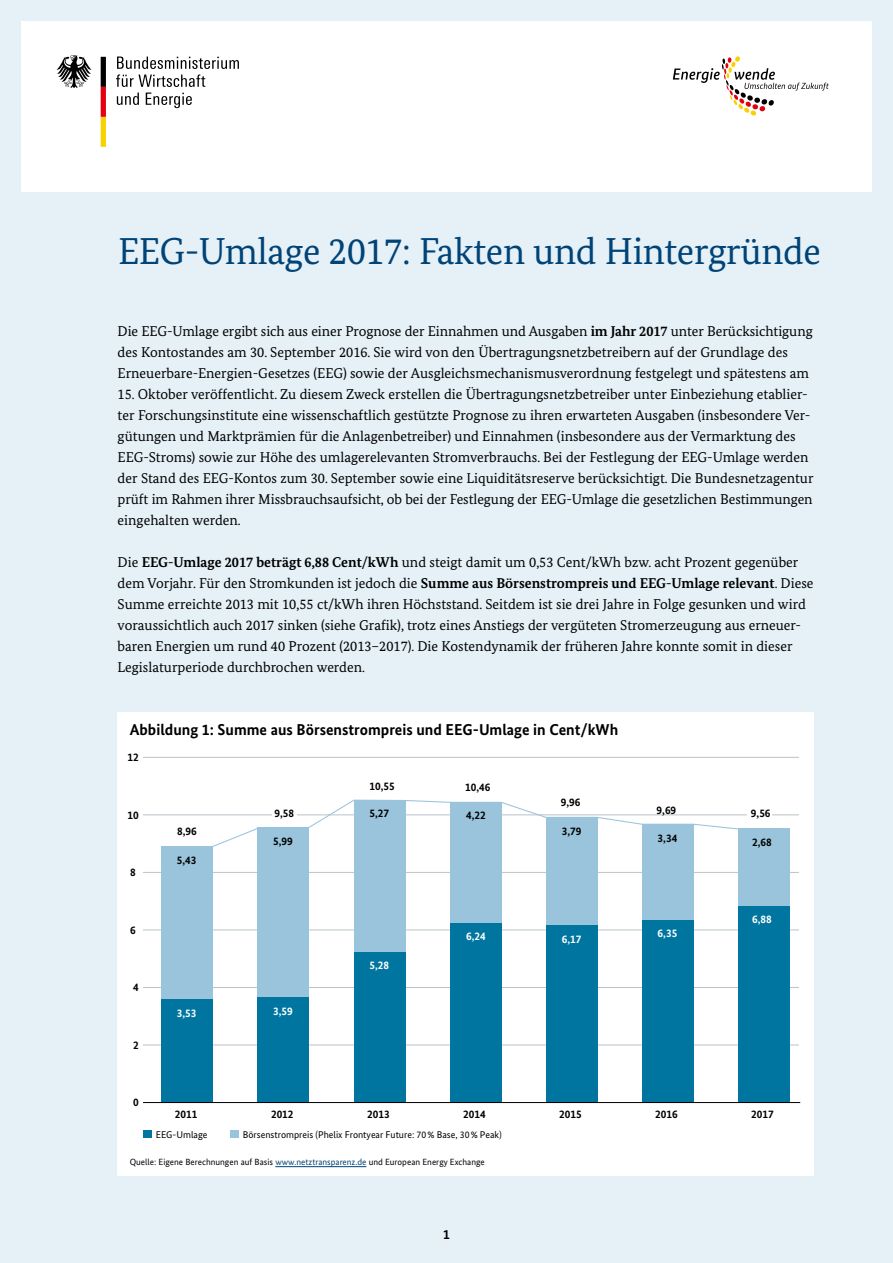
<style>
.page{position:relative;width:893px;height:1263px;background:#e5f0f7}
.page>*{position:absolute;margin:0;border:0;box-sizing:border-box;transform-origin:0 0}
.t1{font:37.5px "Bundes Serif";letter-spacing:-.01em;color:#004377}
.t2{font:700 15.75px "Bundes Sans";color:#000}
.t3{font:14.25px/21px "Bundes Serif";color:#000}
.t4{font:700 13.5px "Bundes Sans";color:#000}
.t5{font:700 11.25px "Bundes Sans";color:#000}
.t6{font:700 11.25px "Bundes Sans";color:#fff}
.t7{font:9.75px "Bundes Sans";color:#000}
.t8{font:9px "Bundes Sans";color:#000}
.s1{font-weight:700}
.s2{color:#004377}
</style>
<div class="page">
<div style="left:21px;top:21px;width:851px;height:170px;background:#fff"></div>
<svg style="left:57px;top:55px;width:35px;height:33px"></svg>
<svg style="left:101px;top:57px;width:5px;height:90px"></svg>
<svg style="left:116px;top:57px;width:123px;height:30px"></svg>
<svg style="left:117px;top:93px;width:22px;height:12px"></svg>
<svg style="left:146px;top:93px;width:46px;height:15px"></svg>
<div style="left:117px;top:713px;width:697px;height:463px;background:#fff"></div>
<hr style="left:143px;top:757px;width:656px;height:1px;background:#b9c4c9">
<hr style="left:143px;top:814px;width:656px;height:1px;background:#b9c4c9">
<hr style="left:143px;top:929px;width:656px;height:1px;background:#b9c4c9">
<hr style="left:143px;top:987px;width:656px;height:1px;background:#b9c4c9">
<hr style="left:143px;top:1044px;width:656px;height:1px;background:#b9c4c9">
<hr style="left:143px;top:872px;width:656px;height:1px;background:#b9c4c9">
<div style="left:747px;top:807px;width:25px;height:12px;background:#fff"></div>
<div style="left:162px;top:997px;width:51px;height:105px;background:#0075a0"></div>
<div style="left:162px;top:846px;width:51px;height:152px;background:#99c4db"></div>
<div style="left:258px;top:997px;width:51px;height:105px;background:#0075a0"></div>
<div style="left:258px;top:828px;width:51px;height:169px;background:#99c4db"></div>
<div style="left:354px;top:950px;width:51px;height:152px;background:#0075a0"></div>
<div style="left:354px;top:800px;width:51px;height:151px;background:#99c4db"></div>
<div style="left:450px;top:923px;width:51px;height:179px;background:#0075a0"></div>
<div style="left:450px;top:802px;width:51px;height:121px;background:#99c4db"></div>
<div style="left:546px;top:924px;width:51px;height:178px;background:#0075a0"></div>
<div style="left:546px;top:817px;width:51px;height:107px;background:#99c4db"></div>
<div style="left:642px;top:920px;width:51px;height:182px;background:#0075a0"></div>
<div style="left:642px;top:824px;width:51px;height:96px;background:#99c4db"></div>
<div style="left:738px;top:905px;width:51px;height:197px;background:#0075a0"></div>
<div style="left:738px;top:828px;width:51px;height:77px;background:#99c4db"></div>
<div style="left:143px;top:1130px;width:9px;height:8px;background:#0075a0"></div>
<div style="left:230px;top:1130px;width:9px;height:8px;background:#99c4db"></div>
<hr style="left:143px;top:1102px;width:657px;height:1px;background:#000">
<svg style="left:211px;top:799px;width:529px;height:49px"></svg>
<hr style="left:275px;top:1166px;width:91px;height:1px;background:#004377">
<svg style="left:673px;top:56px;width:156px;height:60px"></svg>
<h1 class="t1" style="left:118px;top:228px;width:704px">EEG-Umlage 2017: Fakten und Hintergründe</h1>
<p class="t3" style="left:118px;top:320px;width:697px">Die EEG-Umlage ergibt sich aus einer Prognose der Einnahmen und Ausgaben <span class="s1">im Jahr 2017</span> unter Berücksichtigung des Kontostandes am 30. September 2016. Sie wird von den Übertragungsnetzbetreibern auf der Grundlage des<br>Erneuerbare-Energien-Gesetzes (EEG) sowie der Ausgleichsmechanismusverordnung festgelegt und spätestens am</p>
<p class="t3" style="left:118px;top:383px;width:697px">15. Oktober veröffentlicht. Zu diesem Zweck erstellen die Übertragungsnetzbetreiber unter Einbeziehung etablier&shy;ter Forschungsinstitute eine wissenschaftlich gestützte Prognose zu ihren erwarteten Ausgaben (insbesondere Ver&shy;gütungen und Marktprämien für die Anlagenbetreiber) und Einnahmen (insbesondere aus der Vermarktung des EEG-Stroms) sowie zur Höhe des umlagerelevanten Stromverbrauchs. Bei der Festlegung der EEG-Umlage werden der Stand des EEG-Kontos zum 30. September sowie eine Liquiditätsreserve berücksichtigt. Die Bundesnetzagentur prüft im Rahmen ihrer Missbrauchsaufsicht, ob bei der Festlegung der EEG-Umlage die gesetzlichen Bestimmungen eingehalten werden.</p>
<p class="t3" style="left:118px;top:552px;width:697px">Die <span class="s1">EEG-Umlage 2017 beträgt 6,88 Cent/kWh</span> und steigt damit um 0,53 Cent/kWh bzw. acht Prozent gegenüber dem Vorjahr. Für den Stromkunden ist jedoch die <span class="s1">Summe aus Börsenstrompreis und EEG-Umlage relevant</span>. Diese Summe erreichte 2013 mit 10,55 ct/kWh ihren Höchststand. Seitdem ist sie drei Jahre in Folge gesunken und wird voraussichtlich auch 2017 sinken (siehe Grafik), trotz eines Anstiegs der vergüteten Stromerzeugung aus erneuer&shy;baren Energien um rund 40 Prozent (2013–2017). Die Kostendynamik der früheren Jahre konnte somit in dieser Legislaturperiode durchbrochen werden.</p>
<p class="t2" style="left:130px;top:720px;width:490px">Abbildung 1: Summe aus Börsenstrompreis und EEG-Umlage in Cent/kWh</p>
<p class="t5" style="left:127px;top:750px;width:13px">12</p>
<p class="t5" style="left:127px;top:808px;width:13px">10</p>
<p class="t5" style="left:130px;top:865px;width:7px">8</p>
<p class="t5" style="left:130px;top:923px;width:7px">6</p>
<p class="t5" style="left:133px;top:980px;width:7px">4</p>
<p class="t5" style="left:133px;top:1038px;width:7px">2</p>
<p class="t5" style="left:177px;top:824px;width:21px">8,96</p>
<p class="t5" style="left:177px;top:853px;width:21px">5,43</p>
<p class="t6" style="left:177px;top:1006px;width:21px">3,53</p>
<p class="t5" style="left:275px;top:806px;width:21px">9,58</p>
<p class="t5" style="left:273px;top:834px;width:21px">5,99</p>
<p class="t6" style="left:273px;top:1004px;width:21px">3,59</p>
<p class="t5" style="left:369px;top:779px;width:27px">10,55</p>
<p class="t5" style="left:370px;top:806px;width:21px">5,27</p>
<p class="t6" style="left:370px;top:958px;width:21px">5,28</p>
<p class="t5" style="left:465px;top:780px;width:27px">10,46</p>
<p class="t5" style="left:466px;top:808px;width:21px">4,22</p>
<p class="t6" style="left:466px;top:929px;width:21px">6,24</p>
<p class="t5" style="left:133px;top:1096px;width:7px">0</p>
<p class="t5" style="left:175px;top:1107px;width:24px">2011</p>
<p class="t5" style="left:271px;top:1107px;width:24px">2012</p>
<p class="t5" style="left:367px;top:1107px;width:24px">2013</p>
<p class="t5" style="left:463px;top:1107px;width:24px">2014</p>
<p class="t7" style="left:156px;top:1129px;width:53px">EEG-Umlage</p>
<p class="t7" style="left:243px;top:1129px;width:261px">Börsenstrompreis (Phelix Frontyear Future: 70% Base, 30% Peak)</p>
<p class="t8" style="left:130px;top:1157px;width:357px">Quelle: Eigene Berechnungen auf Basis <span class="s2">www.netztransparenz.de</span> und European Energy Exchange</p>
<p class="t4" style="left:443px;top:1226px;width:8px">1</p>
<p class="t5" style="left:561px;top:796px;width:21px">9,96</p>
<p class="t5" style="left:562px;top:825px;width:21px">3,79</p>
<p class="t6" style="left:562px;top:932px;width:21px">6,17</p>
<p class="t5" style="left:559px;top:1107px;width:24px">2015</p>
<p class="t5" style="left:657px;top:803px;width:21px">9,69</p>
<p class="t5" style="left:751px;top:806px;width:21px">9,56</p>
<p class="t5" style="left:658px;top:831px;width:21px">3,34</p>
<p class="t5" style="left:752px;top:835px;width:21px">2,68</p>
<p class="t6" style="left:658px;top:926px;width:21px">6,35</p>
<p class="t6" style="left:752px;top:913px;width:21px">6,88</p>
<p class="t5" style="left:655px;top:1107px;width:24px">2016</p>
<p class="t5" style="left:751px;top:1107px;width:24px">2017</p>
</div>
